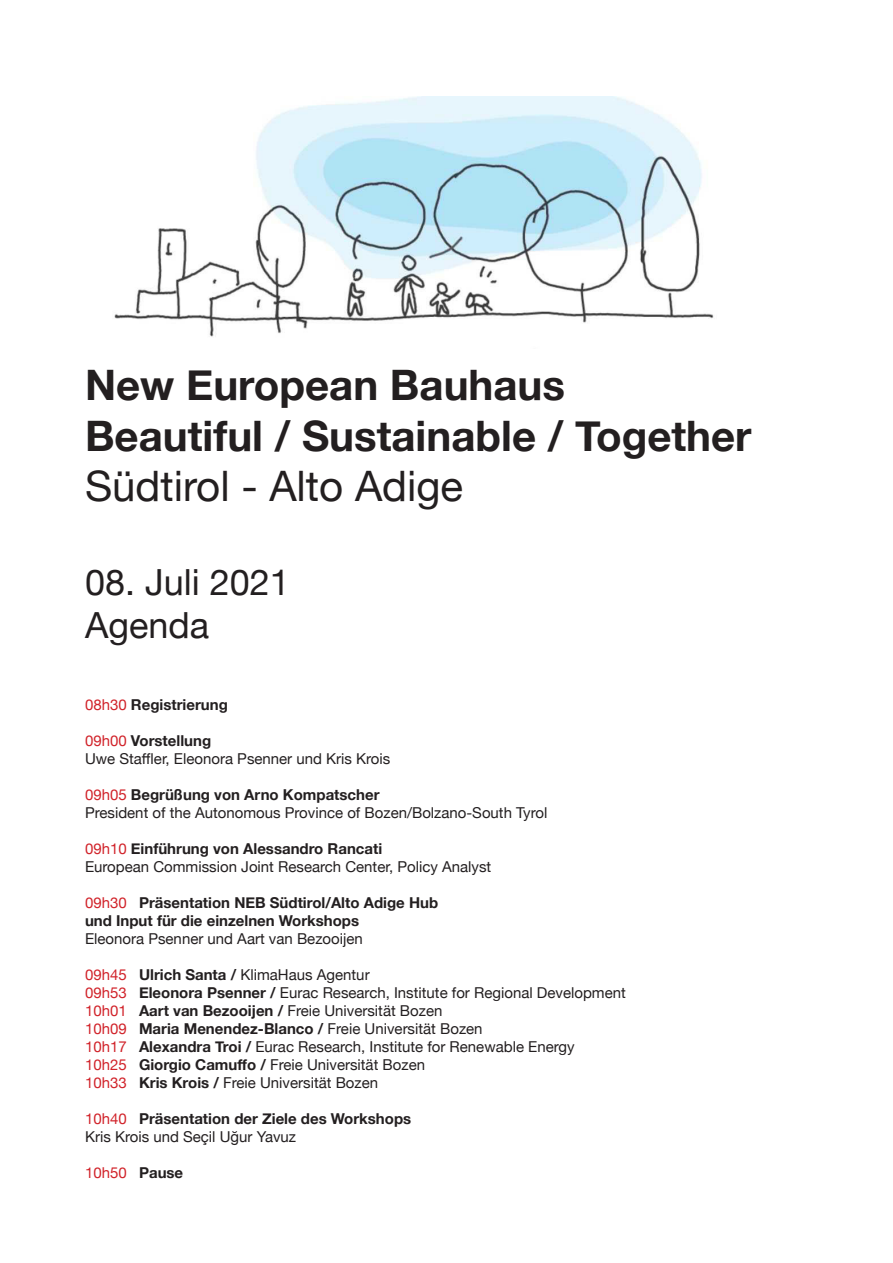
<style>
.page{position:relative;width:893px;height:1263px;background:#fff}
.page>*{position:absolute;margin:0;border:0;box-sizing:border-box;transform-origin:0 0}
.t1{font:700 42px "Helvetica Neue";color:#231f20}
.t2{font:42px "Helvetica Neue";color:#231f20}
.t3{font:36px "Helvetica Neue";color:#231f20}
.t4{font:15px "Helvetica Neue";color:#231f20}
.t5{font:700 15px "Helvetica Neue";color:#231f20}
.t6{font:15px "Helvetica Neue";color:#d1232a}
.s1{font-weight:400;color:#d1232a}
.s2{color:#d1232a}
.s3{font-weight:700}
.s4{font-weight:400}
.s5{font-weight:700;color:#231f20}
</style>
<div class="page">
<img style="left:114px;top:97px;width:600px;height:240px">
<p class="t1" style="left:85px;top:352px;width:481px">New European Bauhaus</p>
<p class="t1" style="left:85px;top:403px;width:668px">Beautiful / Sustainable / Together</p>
<p class="t2" style="left:85px;top:456px;width:380px">Südtirol - Alto Adige</p>
<p class="t3" style="left:85px;top:556px;width:206px">08. Juli 2021</p>
<p class="t3" style="left:85px;top:599px;width:126px">Agenda</p>
<p class="t5" style="left:85px;top:693px;width:144px"><span class="s1">08h30</span> Registrierung</p>
<p class="t5" style="left:85px;top:729px;width:128px"><span class="s1">09h00</span> Vorstellung</p>
<p class="t4" style="left:85px;top:748px;width:307px">Uwe Staffler, Eleonora Psenner und Kris Krois</p>
<p class="t5" style="left:85px;top:783px;width:296px"><span class="s1">09h05</span> Begrüßung von Arno Kompatscher</p>
<p class="t4" style="left:85px;top:802px;width:464px">President of the Autonomous Province of Bozen/Bolzano-South Tyrol</p>
<p class="t5" style="left:85px;top:837px;width:299px"><span class="s1">09h10</span> Einführung von Alessandro Rancati</p>
<p class="t4" style="left:85px;top:856px;width:408px">European Commission Joint Research Center, Policy Analyst</p>
<p class="t5" style="left:85px;top:891px;width:355px"><span class="s1">09h30</span> Präsentation NEB Südtirol/Alto Adige Hub</p>
<p class="t5" style="left:85px;top:909px;width:276px">und Input für die einzelnen Workshops</p>
<p class="t4" style="left:85px;top:928px;width:279px">Eleonora Psenner und Aart van Bezooijen</p>
<p class="t4" style="left:85px;top:964px;width:286px"><span class="s2">09h45</span> <span class="s3">Ulrich Santa /</span> KlimaHaus Agentur</p>
<p class="t4" style="left:85px;top:982px;width:542px"><span class="s2">09h53</span> <span class="s3">Eleonora Psenner /</span> Eurac Research, Institute for Regional Development</p>
<p class="t4" style="left:85px;top:1000px;width:359px"><span class="s2">10h01</span> <span class="s3">Aart van Bezooijen /</span> Freie Universität Bozen</p>
<p class="t5" style="left:85px;top:1017px;width:399px"><span class="s1">10h09</span> Maria Menendez-Blanco / <span class="s4">Freie Universität Bozen</span></p>
<p class="t4" style="left:85px;top:1036px;width:491px"><span class="s2">10h17</span> <span class="s3">Alexandra Troi /</span> Eurac Research, Institute for Renewable Energy</p>
<p class="t4" style="left:85px;top:1054px;width:342px"><span class="s2">10h25</span> <span class="s3">Giorgio Camuffo /</span> Freie Universität Bozen</p>
<p class="t4" style="left:85px;top:1072px;width:295px"><span class="s2">10h33</span> <span class="s3">Kris Krois /</span> Freie Universität Bozen</p>
<p class="t5" style="left:85px;top:1107px;width:328px"><span class="s1">10h40</span> Präsentation der Ziele des Workshops</p>
<p class="t4" style="left:85px;top:1126px;width:213px">Kris Krois und Seçil Uğur Yavuz</p>
<p class="t6" style="left:85px;top:1162px;width:100px">10h50 <span class="s5">Pause</span></p>
</div>
